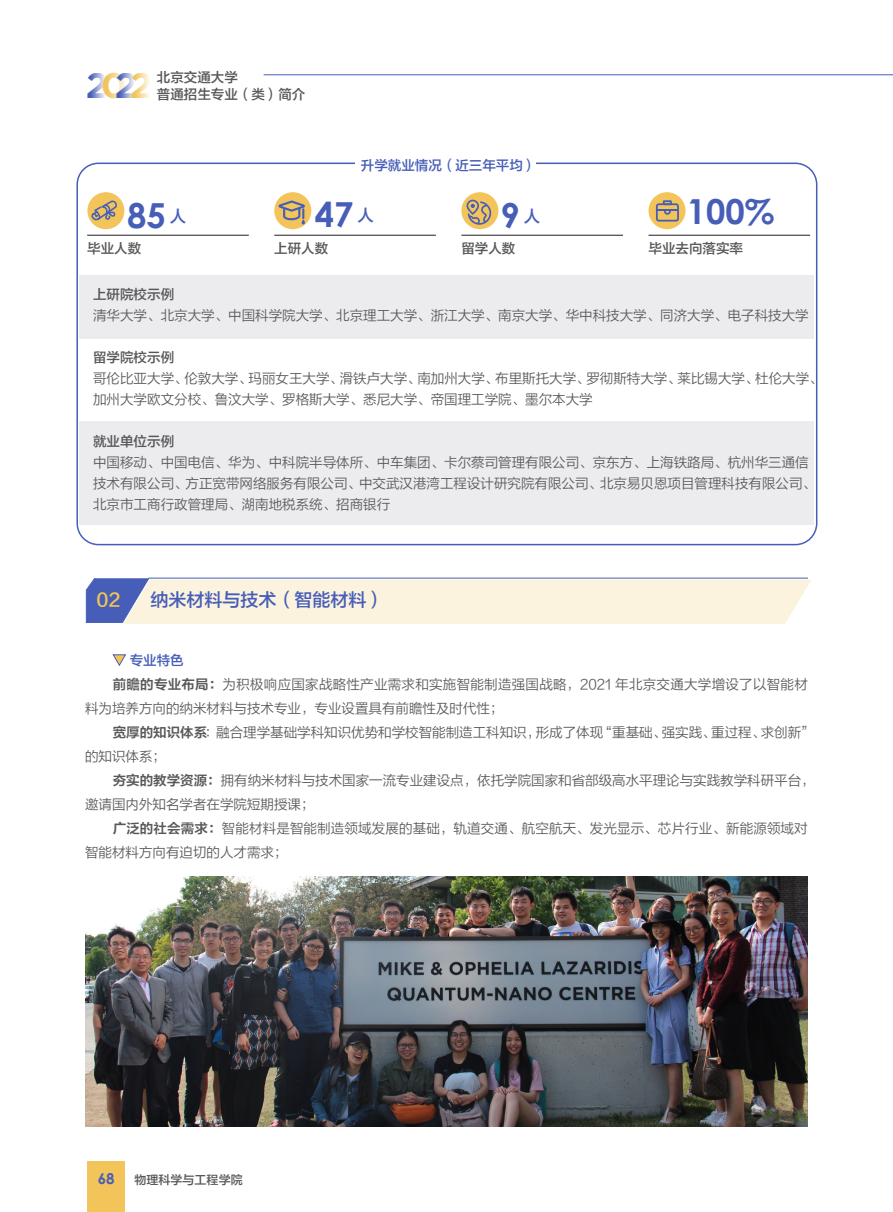
<style>
.page{position:relative;width:893px;height:1212px;background:#fff}
.page>*{position:absolute;margin:0;border:0;box-sizing:border-box;transform-origin:0 0}
.t1{font:700 35.55px "Gotham";color:#475eb8}
.t2{font:700 34.5px "Century Gothic";color:#475eb8}
.t3{font:18px "FZLTZHJW GB1 0";color:#475eb8}
.t4{font:18px "FZLTZHJW GB1 0";color:#f2c459}
.t5{font:700 15px "Century Gothic";color:#475eb8}
.t6{font:13.5px/24px "FZLTXIHJW GB1 0";color:#57585a}
.t7{font:13.5px/24px "FZLTXIHJW GB1 0";letter-spacing:.02em;color:#57585a}
.t8{font:13.5px "FZLTZHJW GB1 0";color:#57585a}
.t9{font:13.5px "FZLTZHJW GB1 0";color:#475eb8}
.t10{font:12px "FZLTZHJW GB1 0";color:#57585a}
.s1{color:#f2c459}
.s2{font-family:"FZLTZCHJW GB1 0"}
</style>
<div class="page">
<hr style="left:264px;top:74px;width:629px;height:1px;background:#475eb8">
<div style="left:87px;top:1161px;width:38px;height:51px;background:#f2c459"></div>
<svg style="left:112px;top:654px;width:14px;height:12px"></svg>
<svg style="left:86px;top:577px;width:725px;height:47px;background:#ece7dc"></svg>
<div style="left:76px;top:163px;width:741px;height:382px;border:2px solid #475eb8;border-radius:21px"></div>
<div style="left:355px;top:149px;width:181px;height:28px;background:#fff"></div>
<div style="left:87px;top:192px;width:37px;height:37px;background:#f2c459;border-radius:50%"></div>
<div style="left:274px;top:192px;width:37px;height:37px;background:#f2c459;border-radius:50%"></div>
<div style="left:461px;top:192px;width:37px;height:37px;background:#f2c459;border-radius:50%"></div>
<div style="left:648px;top:192px;width:37px;height:37px;background:#f2c459;border-radius:50%"></div>
<div style="left:80px;top:276px;width:734px;height:63px;background:#ececee"></div>
<div style="left:80px;top:421px;width:734px;height:104px;background:#ececee"></div>
<svg style="left:656px;top:200px;width:23px;height:22px"></svg>
<hr style="left:87px;top:235px;width:162px;height:1px;background:#231f20">
<hr style="left:274px;top:235px;width:162px;height:1px;background:#231f20">
<hr style="left:461px;top:235px;width:162px;height:1px;background:#231f20">
<hr style="left:648px;top:235px;width:162px;height:1px;background:#231f20">
<svg style="left:279px;top:200px;width:26px;height:24px"></svg>
<svg style="left:466px;top:200px;width:25px;height:25px"></svg>
<svg style="left:91px;top:200px;width:26px;height:21px"></svg>
<img style="left:86px;top:876px;width:722px;height:251px">
<p class="t8" style="left:157px;top:70px;width:82px">北京交通大学</p>
<h1 class="t1" style="left:85px;top:62px;width:69px">2<span class="s1">0</span>2<span class="s1">2</span></h1>
<p class="t8" style="left:157px;top:87px;width:150px">普通招生专业（类）简介</p>
<p class="t9" style="left:361px;top:158px;width:177px">升学就业情况（近三年平均）</p>
<h2 class="t2" style="left:127px;top:189px;width:61px">85 <sup>人</sup></h2>
<h2 class="t2" style="left:315px;top:188px;width:61px">47 <sup>人</sup></h2>
<h2 class="t2" style="left:500px;top:189px;width:41px">9 <sup>人</sup></h2>
<h2 class="t2" style="left:687px;top:185px;width:89px">100%</h2>
<p class="t8" style="left:87px;top:241px;width:55px">毕业人数</p>
<p class="t8" style="left:274px;top:241px;width:55px">上研人数</p>
<p class="t8" style="left:461px;top:241px;width:55px">留学人数</p>
<p class="t8" style="left:648px;top:241px;width:96px">毕业去向落实率</p>
<p class="t8" style="left:93px;top:287px;width:82px">上研院校示例</p>
<p class="t6" style="left:93px;top:303px;width:717px">清华大学、北京大学、中国科学院大学、北京理工大学、浙江大学、南京大学、华中科技大学、同济大学、电子科技大学</p>
<p class="t8" style="left:93px;top:350px;width:82px">留学院校示例</p>
<p class="t6" style="left:93px;top:368px;width:731px;line-height:21px">哥伦比亚大学、伦敦大学、玛丽女王大学、滑铁卢大学、南加州大学、布里斯托大学、罗彻斯特大学、莱比锡大学、杜伦大学、加州大学欧文分校、鲁汶大学、罗格斯大学、悉尼大学、帝国理工学院、墨尔本大学</p>
<p class="t8" style="left:93px;top:434px;width:82px">就业单位示例</p>
<p class="t6" style="left:93px;top:452px;width:724px;line-height:21px">中国移动、中国电信、华为、中科院半导体所、中车集团、卡尔蔡司管理有限公司、京东方、上海铁路局、杭州华三通信技术有限公司、方正宽带网络服务有限公司、中交武汉港湾工程设计研究院有限公司、北京易贝恩项目管理科技有限公司、北京市工商行政管理局、湖南地税系统、招商银行</p>
<h3 class="t4" style="left:97px;top:590px;width:25px">02</h3>
<h3 class="t3" style="left:150px;top:590px;width:235px">纳米材料与技术（智能材料）</h3>
<p class="t9" style="left:130px;top:653px;width:55px">专业特色</p>
<p class="t7" style="left:85px;top:672px;width:724px;text-indent:28px"><span class="s2">前瞻的专业布局：</span>为积极响应国家战略性产业需求和实施智能制造强国战略，2021 年北京交通大学增设了以智能材料为培养方向的纳米材料与技术专业，专业设置具有前瞻性及时代性；</p>
<p class="t6" style="left:85px;top:720px;width:731px;text-indent:28px"><span class="s2">宽厚的知识体系</span>：融合理学基础学科知识优势和学校智能制造工科知识，形成了体现“重基础、强实践、重过程、求创新”的知识体系；</p>
<p class="t6" style="left:85px;top:768px;width:731px;text-indent:28px"><span class="s2">夯实的教学资源：</span>拥有纳米材料与技术国家一流专业建设点，依托学院国家和省部级高水平理论与实践教学科研平台，邀请国内外知名学者在学院短期授课；</p>
<p class="t6" style="left:85px;top:816px;width:724px;text-indent:28px"><span class="s2">广泛的社会需求：</span>智能材料是智能制造领域发展的基础，轨道交通、航空航天、发光显示、芯片行业、新能源领域对智能材料方向有迫切的人才需求；</p>
<p class="t5" style="left:98px;top:1167px;width:18px">68</p>
<p class="t10" style="left:135px;top:1173px;width:109px">物理科学与工程学院</p>
</div>
